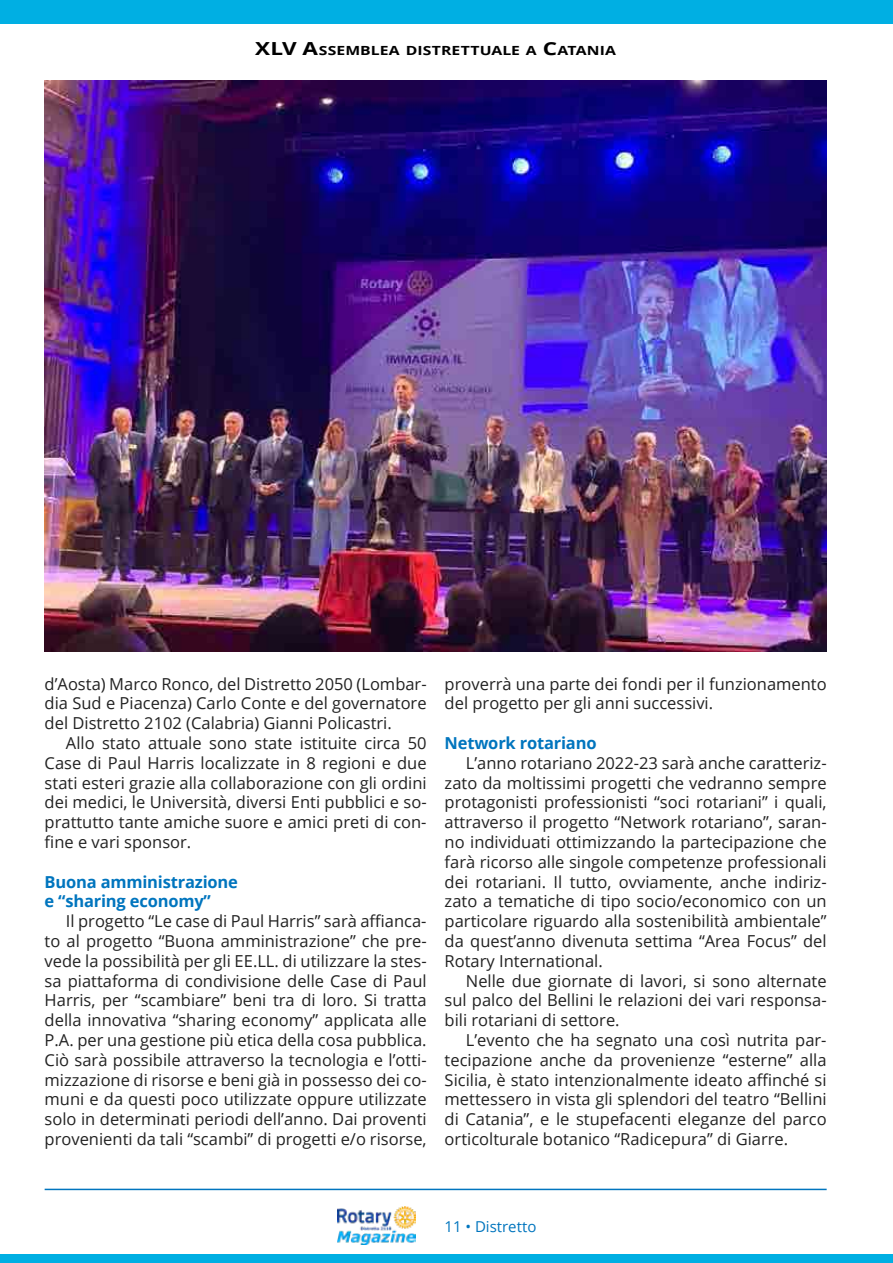
<style>
.page{position:relative;width:893px;height:1263px;background:#fff}
.page>*{position:absolute;margin:0;border:0;box-sizing:border-box;transform-origin:0 0}
.t1{font:16.5px/19.8px "Open Sans";color:#222}
.t2{font:700 16.5px "Open Sans";letter-spacing:-.01em;color:#0075be}
.t3{font:15px "Open Sans";color:#0075be}
.t4{font:700 12.6px "Open Sans";letter-spacing:.005em;color:#000;scale:1.25 1}
.s1{font-size:18px}
</style>
<div class="page">
<img style="left:337px;top:1206px;width:79px;height:39px">
<hr style="left:45px;top:1189px;width:782px;height:1px;background:#0075be">
<div style="left:0;top:1254px;width:893px;height:9px;background:#00afe3"></div>
<div style="left:0;top:0;width:893px;height:23px;background:#00afe3"></div>
<img style="left:45px;top:80px;width:782px;height:571px">
<p class="t4" style="left:255px;top:42px;width:290px"><span class="s1">XLV A</span>SSEMBLEA DISTRETTUALE A <span class="s1">C</span>ATANIA</p>
<p class="t1" style="left:45px;top:673px;width:383px">d’Aosta) Marco Ronco, del Distretto 2050 (Lombar-</p>
<p class="t1" style="left:45px;top:693px;width:383px">dia Sud e Piacenza) Carlo Conte e del governatore</p>
<p class="t1" style="left:45px;top:713px;width:349px">del Distretto 2102 (Calabria) Gianni Policastri.</p>
<p class="t1" style="left:66px;top:733px;width:362px">Allo stato attuale sono state istituite circa 50</p>
<p class="t1" style="left:45px;top:752px;width:383px">Case di Paul Harris localizzate in 8 regioni e due</p>
<p class="t1" style="left:45px;top:772px;width:383px">stati esteri grazie alla collaborazione con gli ordini</p>
<p class="t1" style="left:45px;top:792px;width:383px">dei medici, le Università, diversi Enti pubblici e so-</p>
<p class="t1" style="left:45px;top:812px;width:383px">prattutto tante amiche suore e amici preti di con-</p>
<p class="t1" style="left:45px;top:832px;width:148px">fine e vari sponsor.</p>
<p class="t2" style="left:45px;top:870px;width:195px">Buona amministrazione</p>
<p class="t2" style="left:45px;top:890px;width:168px">e “sharing economy”</p>
<p class="t1" style="left:66px;top:911px;width:362px">Il progetto “Le case di Paul Harris” sarà affianca-</p>
<p class="t1" style="left:45px;top:931px;width:383px">to al progetto “Buona amministrazione” che pre-</p>
<p class="t1" style="left:45px;top:950px;width:383px">vede la possibilità per gli EE.LL. di utilizzare la stes-</p>
<p class="t1" style="left:45px;top:970px;width:383px">sa piattaforma di condivisione delle Case di Paul</p>
<p class="t1" style="left:45px;top:990px;width:383px">Harris, per “scambiare” beni tra di loro. Si tratta</p>
<p class="t1" style="left:45px;top:1010px;width:383px">della innovativa “sharing economy” applicata alle</p>
<p class="t1" style="left:45px;top:1030px;width:383px">P.A. per una gestione più etica della cosa pubblica.</p>
<p class="t1" style="left:45px;top:1049px;width:383px">Ciò sarà possibile attraverso la tecnologia e l’otti-</p>
<p class="t1" style="left:45px;top:1069px;width:383px">mizzazione di risorse e beni già in possesso dei co-</p>
<p class="t1" style="left:45px;top:1089px;width:383px">muni e da questi poco utilizzate oppure utilizzate</p>
<p class="t1" style="left:45px;top:1109px;width:383px">solo in determinati periodi dell’anno. Dai proventi</p>
<p class="t1" style="left:45px;top:1129px;width:383px">provenienti da tali “scambi” di progetti e/o risorse,</p>
<p class="t1" style="left:445px;top:673px;width:384px">proverrà una parte dei fondi per il funzionamento del progetto per gli anni successivi.</p>
<p class="t2" style="left:445px;top:731px;width:153px">Network rotariano</p>
<p class="t1" style="left:466px;top:752px;width:362px">L’anno rotariano 2022-23 sarà anche caratteriz-</p>
<p class="t1" style="left:445px;top:772px;width:383px">zato da moltissimi progetti che vedranno sempre</p>
<p class="t1" style="left:445px;top:792px;width:383px">protagonisti professionisti “soci rotariani” i quali,</p>
<p class="t1" style="left:445px;top:812px;width:383px">attraverso il progetto “Network rotariano”, saran-</p>
<p class="t1" style="left:445px;top:832px;width:383px">no individuati ottimizzando la partecipazione che</p>
<p class="t1" style="left:445px;top:851px;width:383px">farà ricorso alle singole competenze professionali</p>
<p class="t1" style="left:445px;top:871px;width:383px">dei rotariani. Il tutto, ovviamente, anche indiriz-</p>
<p class="t1" style="left:445px;top:891px;width:383px">zato a tematiche di tipo socio/economico con un</p>
<p class="t1" style="left:445px;top:911px;width:383px">particolare riguardo alla sostenibilità ambientale”</p>
<p class="t1" style="left:445px;top:931px;width:383px">da quest’anno divenuta settima “Area Focus” del</p>
<p class="t1" style="left:445px;top:950px;width:160px">Rotary International.</p>
<p class="t1" style="left:466px;top:970px;width:362px">Nelle due giornate di lavori, si sono alternate</p>
<p class="t1" style="left:445px;top:990px;width:383px">sul palco del Bellini le relazioni dei vari responsa-</p>
<p class="t1" style="left:445px;top:1010px;width:176px">bili rotariani di settore.</p>
<p class="t1" style="left:466px;top:1030px;width:362px">L’evento che ha segnato una così nutrita par-</p>
<p class="t1" style="left:445px;top:1049px;width:383px">tecipazione anche da provenienze “esterne” alla</p>
<p class="t1" style="left:445px;top:1069px;width:383px">Sicilia, è stato intenzionalmente ideato affinché si</p>
<p class="t1" style="left:445px;top:1089px;width:383px">mettessero in vista gli splendori del teatro “Bellini</p>
<p class="t1" style="left:445px;top:1109px;width:383px">di Catania”, e le stupefacenti eleganze del parco</p>
<p class="t1" style="left:445px;top:1129px;width:345px">orticolturale botanico “Radicepura” di Giarre.</p>
<p class="t3" style="left:444px;top:1216px;width:93px">11 • Distretto</p>
</div>
